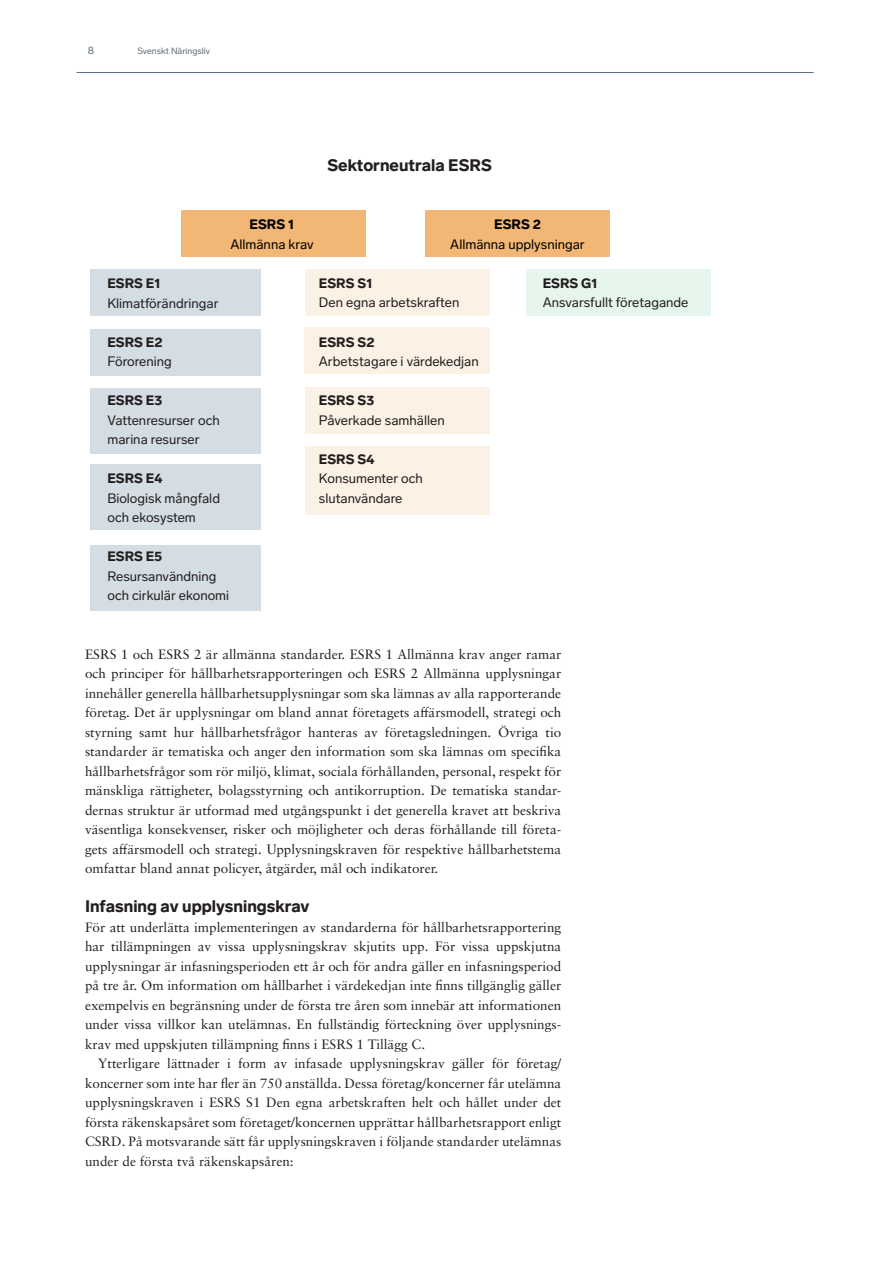
<style>
.page{position:relative;width:893px;height:1263px;background:#fff}
.page>*{position:absolute;margin:0;border:0;box-sizing:border-box;transform-origin:0 0}
.t1{font:900 16.5px "Lab Grotesque";color:#231f20}
.t2{font:13.5px/19.5px "Sabon LT Pro";color:#231f20;text-align:justify}
.t3{font:13.5px/19.5px "Lab Grotesque";color:#231f20}
.t4{font:900 13.5px "Lab Grotesque";color:#231f20}
.t5{font:13.5px "Lab Grotesque";color:#000}
.t6{font:900 13.5px "Lab Grotesque";color:#000}
.t7{font:10.5px "Lab Grotesque";color:#5d6d7b}
.t8{font:9px "Lab Grotesque";color:#5d6d7b}
</style>
<div class="page">
<div style="left:91px;top:270px;width:170px;height:46px;background:#d4dde3"></div>
<div style="left:305px;top:270px;width:185px;height:46px;background:#fcf1e5"></div>
<div style="left:526px;top:270px;width:185px;height:46px;background:#e6f6ec"></div>
<div style="left:181px;top:210px;width:185px;height:47px;background:#f2b775"></div>
<div style="left:425px;top:210px;width:185px;height:47px;background:#f2b775"></div>
<div style="left:305px;top:387px;width:185px;height:47px;background:#fcf1e5"></div>
<div style="left:305px;top:447px;width:185px;height:68px;background:#fcf1e5"></div>
<div style="left:304px;top:327px;width:186px;height:47px;background:#fcf1e5"></div>
<div style="left:91px;top:330px;width:170px;height:46px;background:#d4dde3"></div>
<div style="left:91px;top:388px;width:170px;height:66px;background:#d4dde3"></div>
<div style="left:91px;top:464px;width:170px;height:65px;background:#d4dde3"></div>
<div style="left:91px;top:545px;width:170px;height:66px;background:#d4dde3"></div>
<hr style="left:77px;top:72px;width:737px;height:1px;background:#5d6d7b">
<p class="t7" style="left:88px;top:44px;width:8px">8</p>
<p class="t8" style="left:137px;top:46px;width:74px">Svenskt Näringsliv</p>
<p class="t1" style="left:327px;top:155px;width:166px">Sektorneutrala ESRS</p>
<p class="t6" style="left:250px;top:217px;width:46px">ESRS 1</p>
<p class="t5" style="left:230px;top:236px;width:85px">Allmänna krav</p>
<p class="t6" style="left:494px;top:217px;width:48px">ESRS 2</p>
<p class="t5" style="left:450px;top:236px;width:136px">Allmänna upplysningar</p>
<p class="t4" style="left:107px;top:275px;width:55px">ESRS E1</p>
<p class="t3" style="left:107px;top:293px;width:113px">Klimatförändringar</p>
<p class="t4" style="left:107px;top:334px;width:57px">ESRS E2</p>
<p class="t3" style="left:107px;top:352px;width:66px">Förorening</p>
<p class="t4" style="left:107px;top:392px;width:57px">ESRS E3</p>
<p class="t3" style="left:107px;top:410px;width:114px">Vattenresurser och marina resurser</p>
<p class="t4" style="left:107px;top:470px;width:57px">ESRS E4</p>
<p class="t3" style="left:107px;top:488px;width:114px">Biologisk mångfald och ekosystem</p>
<p class="t4" style="left:107px;top:548px;width:56px">ESRS E5</p>
<p class="t3" style="left:107px;top:566px;width:123px">Resursanvändning och cirkulär ekonomi</p>
<p class="t4" style="left:319px;top:275px;width:55px">ESRS S1</p>
<p class="t3" style="left:319px;top:293px;width:142px">Den egna arbetskraften</p>
<p class="t4" style="left:319px;top:334px;width:57px">ESRS S2</p>
<p class="t3" style="left:319px;top:352px;width:161px">Arbetstagare i värdekedjan</p>
<p class="t4" style="left:319px;top:392px;width:57px">ESRS S3</p>
<p class="t3" style="left:319px;top:410px;width:127px">Påverkade samhällen</p>
<p class="t4" style="left:319px;top:451px;width:57px">ESRS S4</p>
<p class="t3" style="left:319px;top:469px;width:106px">Konsumenter och slutanvändare</p>
<p class="t4" style="left:543px;top:275px;width:57px">ESRS G1</p>
<p class="t3" style="left:543px;top:293px;width:147px">Ansvarsfullt företagande</p>
<p class="t2" style="left:85px;top:644px;width:478px">ESRS 1 och ESRS 2 är allmänna standarder. ESRS 1 Allmänna krav anger ramar och principer för hållbarhetsrapporteringen och ESRS 2 Allmänna upplysningar innehåller generella hållbarhetsupplysningar som ska lämnas av alla rapporterande företag. Det är upplysningar om bland annat företagets affärsmodell, strategi och styrning samt hur hållbarhetsfrågor hanteras av företagsledningen. Övriga tio standarder är tematiska och anger den information som ska lämnas om specifika hållbarhetsfrågor som rör miljö, klimat, sociala förhållanden, personal, respekt för mänskliga rättigheter, bolagsstyrning och antikorruption. De tematiska standar&shy;dernas struktur är utformad med utgångspunkt i det generella kravet att beskriva väsentliga konsekvenser, risker och möjligheter och deras förhållande till företa&shy;gets affärsmodell och strategi. Upplysningskraven för respektive hållbarhetstema omfattar bland annat policyer, åtgärder, mål och indikatorer.</p>
<p class="t1" style="left:85px;top:896px;width:226px">Infasning av upplysningskrav</p>
<p class="t2" style="left:85px;top:917px;width:478px">För att underlätta implementeringen av standarderna för hållbarhetsrapportering har tillämpningen av vissa upplysningskrav skjutits upp. För vissa uppskjutna upplysningar är infasningsperioden ett år och för andra gäller en infasningsperiod på tre år. Om information om hållbarhet i värdekedjan inte finns tillgänglig gäller exempelvis en begränsning under de första tre åren som innebär att informationen under vissa villkor kan utelämnas. En fullständig förteckning över upplysnings&shy;krav med uppskjuten tillämpning finns i ESRS 1 Tillägg C.</p>
<p class="t2" style="left:85px;top:1053px;width:478px;text-indent:13px">Ytterligare lättnader i form av infasade upplysningskrav gäller för företag/ koncerner som inte har fler än 750 anställda. Dessa företag/koncerner får utelämna upplysningskraven i ESRS S1 Den egna arbetskraften helt och hållet under det första räkenskapsåret som företaget/koncernen upprättar hållbarhetsrapport enligt CSRD. På motsvarande sätt får upplysningskraven i följande standarder utelämnas under de första två räkenskapsåren:</p>
</div>
